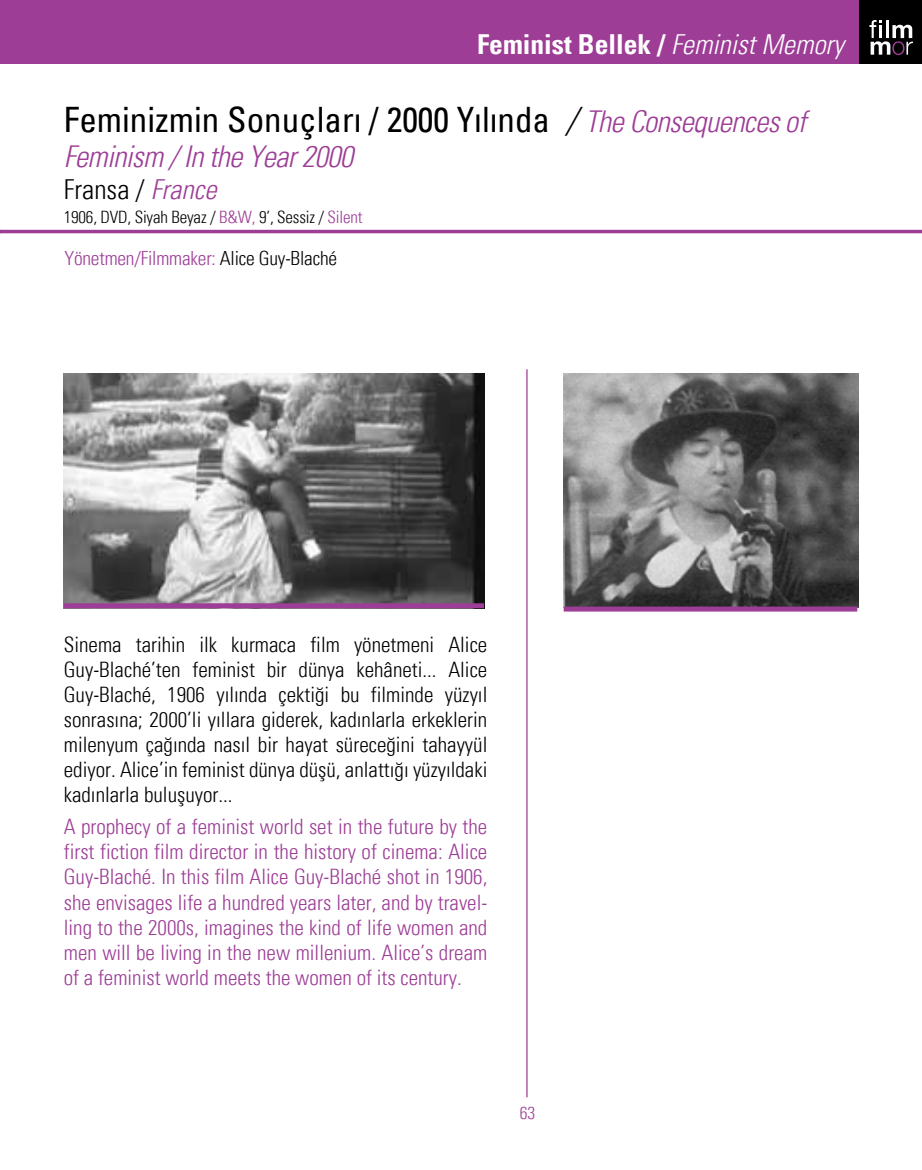
<style>
.page{position:relative;width:922px;height:1170px;background:#fff}
.page>*{position:absolute;margin:0;border:0;box-sizing:border-box;transform-origin:0 0}
.t1{font:35px "Univers Con";color:#000}
.t2{font:30px "Univers Con Lig Ita";letter-spacing:-.02em;color:#9d3d96}
.t3{font:700 27.5px "Univers Con";color:#fff}
.t4{font:300 27.5px "Univers Con";color:#000}
.t5{font:300 21.25px/25px "Univers Con";color:#9d3d96;text-align:justify}
.t6{font:300 21.25px/25px "Univers Con";color:#000;text-align:justify}
.t7{font:300 19.5px "Univers Con";letter-spacing:-.01em;color:#9d3d96}
.t8{font:300 17.5px "Univers Con";color:#9d3d96}
.t9{font:300 17px "Univers Con";letter-spacing:-.01em;color:#000}
.s1{font-family:"Univers Con Lig Ita";font-weight:400}
.s2{font-family:"Univers Con Lig Ita"}
.s3{font-family:"Univers Con Lig Ita";font-size:30px;color:#9d3d96}
.s4{font-family:"Univers Con Lig Ita";font-weight:400;color:#9d3d96}
.s5{color:#9d3d96}
.s6{color:#000}
</style>
<div class="page">
<div style="left:0;top:0;width:921px;height:64px;background:#9d3d96"></div>
<div style="left:858px;top:0;width:63px;height:64px;background:#000"></div>
<svg style="left:869px;top:20px;width:43px;height:35px"></svg>
<hr style="left:526px;top:369px;width:1px;height:728px;background:#9d3d96">
<hr style="left:0;top:230px;width:921px;height:3px;background:#9d3d96">
<img style="left:64px;top:374px;width:420px;height:229px">
<div style="left:64px;top:603px;width:420px;height:5px;background:#9d3d96"></div>
<img style="left:563px;top:374px;width:294px;height:232px">
<div style="left:563px;top:606px;width:294px;height:5px;background:#9d3d96"></div>
<p class="t3" style="left:477px;top:27px;width:368px">Feminist Bellek / <span class="s1">Feminist Memory</span></p>
<h1 class="t1" style="left:64px;top:97px;width:743px">Feminizmin Sonuçları / 2000 Yılında <span class="s2">/</span> <span class="s3">The Consequences of</span></h1>
<h2 class="t2" style="left:64px;top:138px;width:291px">Feminism / In the Year 2000</h2>
<p class="t4" style="left:64px;top:173px;width:154px">Fransa / <span class="s4">France</span></p>
<p class="t9" style="left:64px;top:207px;width:300px">1906, DVD, Siyah Beyaz / <span class="s5">B&amp;W,</span> 9’, Sessiz / <span class="s5">Silent</span></p>
<p class="t7" style="left:64px;top:246px;width:274px">Yönetmen/Filmmaker: <span class="s6">Alice Guy-Blaché</span></p>
<p class="t6" style="left:64px;top:632px;width:425px">Sinema tarihin ilk kurmaca film yönetmeni Alice Guy-Blaché’ten feminist bir dünya kehâneti... Alice Guy-Blaché, 1906 yılında çektiği bu filminde yüzyıl sonrasına; 2000’li yıllara giderek, kadınlarla erkeklerin milenyum çağında nasıl bir hayat süreceğini tahayyül ediyor. Alice’in feminist dünya düşü, anlattığı yüzyıldaki kadınlarla buluşuyor...</p>
<p class="t5" style="left:64px;top:814px;width:425px">A prophecy of a feminist world set in the future by the first fiction film director in the history of cinema: Alice Guy-Blaché. In this film Alice Guy-Blaché shot in 1906, she envisages life a hundred years later, and by travel&shy;ling to the 2000s, imagines the kind of life women and men will be living in the new millenium. Alice’s dream of a feminist world meets the women of its century.</p>
<p class="t8" style="left:519px;top:1101px;width:17px">63</p>
<p class="t8" style="left:519px;top:1110px;width:17px">63</p>
</div>
